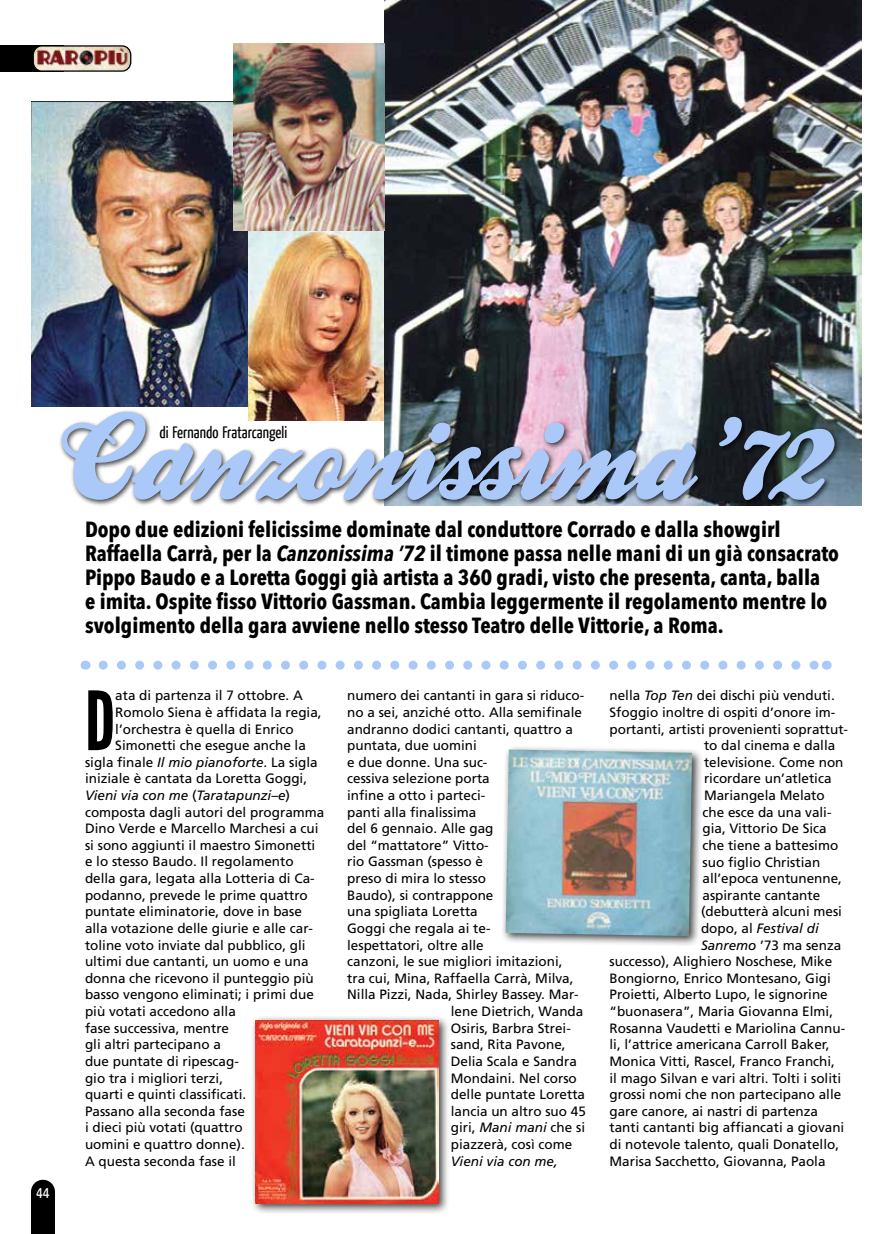
<style>
.page{position:relative;width:893px;height:1234px;background:#fff}
.page>*{position:absolute;margin:0;border:0;box-sizing:border-box;transform-origin:0 0}
.t1{font:81.3px "League Gothic";color:#000}
.t2{font:700 condensed 21.75px/24px "Avenir Next LT Pro";color:#000}
.t3{font:16.5px "Yanone Kaffeesatz";color:#000}
.t4{font:16.5px "Yanone Kaffeesatz";color:#fff}
.t5{font:13.5px "Frutiger";color:#000}
.t6{font:italic 13.5px "Frutiger";color:#000}
.s1{font-style:italic}
.s2{font-style:normal}
</style>
<div class="page">
<img style="left:31px;top:102px;width:218px;height:304px">
<img style="left:249px;top:230px;width:135px;height:178px">
<img style="left:384px;top:0;width:477px;height:505px">
<div style="left:31px;top:1179px;width:24px;height:24px;background:#000;border-radius:50%"></div>
<div style="left:31px;top:1191px;width:24px;height:42px;background:#000"></div>
<div style="left:0;top:45px;width:64px;height:27px;background:#000"></div>
<img style="left:35px;top:46px;width:96px;height:25px">
<div style="left:33px;top:45px;width:98px;height:27px;border:1px solid #000;border-radius:9px"></div>
<svg style="left:103px;top:660px;width:714px;height:9px"></svg>
<div style="left:59px;top:408px;width:783px;height:99px;background:#000;opacity:.75"></div>
<img style="left:62px;top:411px;width:772px;height:89px">
<div style="left:501px;top:744px;width:202px;height:203px;background:#000;opacity:.75"></div>
<img style="left:506px;top:749px;width:186px;height:186px">
<div style="left:251px;top:1015px;width:199px;height:199px;background:#000;opacity:.75"></div>
<img style="left:256px;top:1019px;width:183px;height:184px">
<img style="left:233px;top:44px;width:151px;height:186px">
<p class="t4" style="left:36px;top:1180px;width:15px">44</p>
<p class="t3" style="left:159px;top:421px;width:129px">di Fernando Fratarcangeli</p>
<p class="t2" style="left:85px;top:517px;width:755px">Dopo due edizioni felicissime dominate dal conduttore Corrado e dalla showgirl Raffaella Carrà, per la <span class="s1">Canzonissima ’72</span> il timone passa nelle mani di un già consacrato Pippo Baudo e a Loretta Goggi già artista a 360 gradi, visto che presenta, canta, balla<br>e imita. Ospite fisso Vittorio Gassman. Cambia leggermente il regolamento mentre lo svolgimento della gara avviene nello stesso Teatro delle Vittorie, a Roma.</p>
<h1 class="t1" style="left:85px;top:672px;width:32px">D</h1>
<p class="t5" style="left:115px;top:687px;width:189px">ata di partenza il 7 ottobre. A</p>
<p class="t5" style="left:115px;top:704px;width:208px">Romolo Siena è affidata la regia,</p>
<p class="t5" style="left:115px;top:720px;width:180px">l’orchestra è quella di Enrico</p>
<p class="t5" style="left:115px;top:737px;width:192px">Simonetti che esegue anche la</p>
<p class="t5" style="left:85px;top:754px;width:234px">sigla finale <span class="s1">Il mio pianoforte</span>. La sigla</p>
<p class="t5" style="left:85px;top:770px;width:224px">iniziale è cantata da Loretta Goggi,</p>
<p class="t6" style="left:85px;top:787px;width:207px">Vieni via con me <span class="s2">(</span>Taratapunzi–e<span class="s2">)</span></p>
<p class="t5" style="left:85px;top:803px;width:241px">composta dagli autori del programma</p>
<p class="t5" style="left:85px;top:820px;width:235px">Dino Verde e Marcello Marchesi a cui</p>
<p class="t5" style="left:85px;top:837px;width:232px">si sono aggiunti il maestro Simonetti</p>
<p class="t5" style="left:85px;top:853px;width:210px">e lo stesso Baudo. Il regolamento</p>
<p class="t5" style="left:85px;top:870px;width:231px">della gara, legata alla Lotteria di Ca-</p>
<p class="t5" style="left:85px;top:886px;width:224px">podanno, prevede le prime quattro</p>
<p class="t5" style="left:85px;top:903px;width:218px">puntate eliminatorie, dove in base</p>
<p class="t5" style="left:85px;top:920px;width:229px">alla votazione delle giurie e alle car-</p>
<p class="t5" style="left:85px;top:936px;width:222px">toline voto inviate dal pubblico, gli</p>
<p class="t5" style="left:85px;top:953px;width:225px">ultimi due cantanti, un uomo e una</p>
<p class="t5" style="left:85px;top:969px;width:230px">donna che ricevono il punteggio più</p>
<p class="t5" style="left:85px;top:986px;width:230px">basso vengono eliminati; i primi due</p>
<p class="t5" style="left:85px;top:1003px;width:152px">più votati accedono alla</p>
<p class="t5" style="left:85px;top:1019px;width:146px">fase successiva, mentre</p>
<p class="t5" style="left:85px;top:1036px;width:137px">gli altri partecipano a</p>
<p class="t5" style="left:85px;top:1052px;width:155px">due puntate di ripescag-</p>
<p class="t5" style="left:85px;top:1069px;width:140px">gio tra i migliori terzi,</p>
<p class="t5" style="left:85px;top:1086px;width:163px">quarti e quinti classificati.</p>
<p class="t5" style="left:85px;top:1102px;width:161px">Passano alla seconda fase</p>
<p class="t5" style="left:85px;top:1119px;width:159px">i dieci più votati (quattro</p>
<p class="t5" style="left:85px;top:1136px;width:161px">uomini e quattro donne).</p>
<p class="t5" style="left:85px;top:1152px;width:152px">A questa seconda fase il</p>
<p class="t5" style="left:347px;top:687px;width:239px">numero dei cantanti in gara si riduco-</p>
<p class="t5" style="left:347px;top:704px;width:236px">no a sei, anziché otto. Alla semifinale</p>
<p class="t5" style="left:347px;top:720px;width:227px">andranno dodici cantanti, quattro a</p>
<p class="t5" style="left:347px;top:737px;width:131px">puntata, due uomini</p>
<p class="t5" style="left:347px;top:754px;width:142px">e due donne. Una suc-</p>
<p class="t5" style="left:347px;top:770px;width:144px">cessiva selezione porta</p>
<p class="t5" style="left:347px;top:787px;width:140px">infine a otto i parteci-</p>
<p class="t5" style="left:347px;top:803px;width:131px">panti alla finalissima</p>
<p class="t5" style="left:347px;top:820px;width:148px">del 6 gennaio. Alle gag</p>
<p class="t5" style="left:347px;top:837px;width:143px">del “mattatore” Vitto-</p>
<p class="t5" style="left:347px;top:853px;width:137px">rio Gassman (spesso è</p>
<p class="t5" style="left:347px;top:870px;width:140px">preso di mira lo stesso</p>
<p class="t5" style="left:347px;top:886px;width:148px">Baudo), si contrappone</p>
<p class="t5" style="left:347px;top:903px;width:132px">una spigliata Loretta</p>
<p class="t5" style="left:347px;top:920px;width:145px">Goggi che regala ai te-</p>
<p class="t5" style="left:347px;top:936px;width:138px">lespettatori, oltre alle</p>
<p class="t5" style="left:347px;top:953px;width:217px">canzoni, le sue migliori imitazioni,</p>
<p class="t5" style="left:347px;top:969px;width:228px">tra cui, Mina, Raffaella Carrà, Milva,</p>
<p class="t5" style="left:347px;top:986px;width:233px">Nilla Pizzi, Nada, Shirley Bassey. Mar-</p>
<p class="t5" style="left:451px;top:1003px;width:134px">lene Dietrich, Wanda</p>
<p class="t5" style="left:451px;top:1019px;width:122px">Osiris, Barbra Strei-</p>
<p class="t5" style="left:451px;top:1036px;width:116px">sand, Rita Pavone,</p>
<p class="t5" style="left:451px;top:1052px;width:128px">Delia Scala e Sandra</p>
<p class="t5" style="left:451px;top:1069px;width:128px">Mondaini. Nel corso</p>
<p class="t5" style="left:451px;top:1086px;width:136px">delle puntate Loretta</p>
<p class="t5" style="left:451px;top:1102px;width:137px">lancia un altro suo 45</p>
<p class="t5" style="left:451px;top:1119px;width:136px">giri, <span class="s1">Mani mani</span> che si</p>
<p class="t5" style="left:451px;top:1136px;width:123px">piazzerà, così come</p>
<p class="t6" style="left:451px;top:1152px;width:109px">Vieni via con me,</p>
<p class="t5" style="left:609px;top:687px;width:227px">nella <span class="s1">Top Ten</span> dei dischi più venduti.</p>
<p class="t5" style="left:609px;top:704px;width:227px">Sfoggio inoltre di ospiti d’onore im-</p>
<p class="t5" style="left:609px;top:720px;width:240px">portanti, artisti provenienti soprattut-</p>
<p class="t5" style="left:704px;top:737px;width:133px">to dal cinema e dalla</p>
<p class="t5" style="left:704px;top:754px;width:141px">televisione. Come non</p>
<p class="t5" style="left:704px;top:770px;width:129px">ricordare un’atletica</p>
<p class="t5" style="left:704px;top:787px;width:122px">Mariangela Melato</p>
<p class="t5" style="left:702px;top:803px;width:131px">che esce da una vali-</p>
<p class="t5" style="left:702px;top:820px;width:126px">gia, Vittorio De Sica</p>
<p class="t5" style="left:702px;top:837px;width:137px">che tiene a battesimo</p>
<p class="t5" style="left:702px;top:853px;width:119px">suo figlio Christian</p>
<p class="t5" style="left:702px;top:870px;width:141px">all’epoca ventunenne,</p>
<p class="t5" style="left:702px;top:886px;width:119px">aspirante cantante</p>
<p class="t5" style="left:701px;top:903px;width:143px">(debutterà alcuni mesi</p>
<p class="t6" style="left:701px;top:920px;width:119px"><span class="s2">dopo, al</span> Festival di</p>
<p class="t5" style="left:701px;top:936px;width:142px"><span class="s1">Sanremo</span> ’73 ma senza</p>
<p class="t5" style="left:609px;top:953px;width:224px">successo), Alighiero Noschese, Mike</p>
<p class="t5" style="left:609px;top:969px;width:223px">Bongiorno, Enrico Montesano, Gigi</p>
<p class="t5" style="left:609px;top:986px;width:220px">Proietti, Alberto Lupo, le signorine</p>
<p class="t5" style="left:609px;top:1003px;width:225px">“buonasera”, Maria Giovanna Elmi,</p>
<p class="t5" style="left:609px;top:1019px;width:237px">Rosanna Vaudetti e Mariolina Cannu-</p>
<p class="t5" style="left:609px;top:1036px;width:222px">li, l’attrice americana Carroll Baker,</p>
<p class="t5" style="left:609px;top:1053px;width:227px">Monica Vitti, Rascel, Franco Franchi,</p>
<p class="t5" style="left:609px;top:1069px;width:233px">il mago Silvan e vari altri. Tolti i soliti</p>
<p class="t5" style="left:609px;top:1086px;width:233px">grossi nomi che non partecipano alle</p>
<p class="t5" style="left:609px;top:1102px;width:210px">gare canore, ai nastri di partenza</p>
<p class="t5" style="left:609px;top:1119px;width:236px">tanti cantanti big affiancati a giovani</p>
<p class="t5" style="left:609px;top:1136px;width:231px">di notevole talento, quali Donatello,</p>
<p class="t5" style="left:609px;top:1152px;width:218px">Marisa Sacchetto, Giovanna, Paola</p>
</div>
